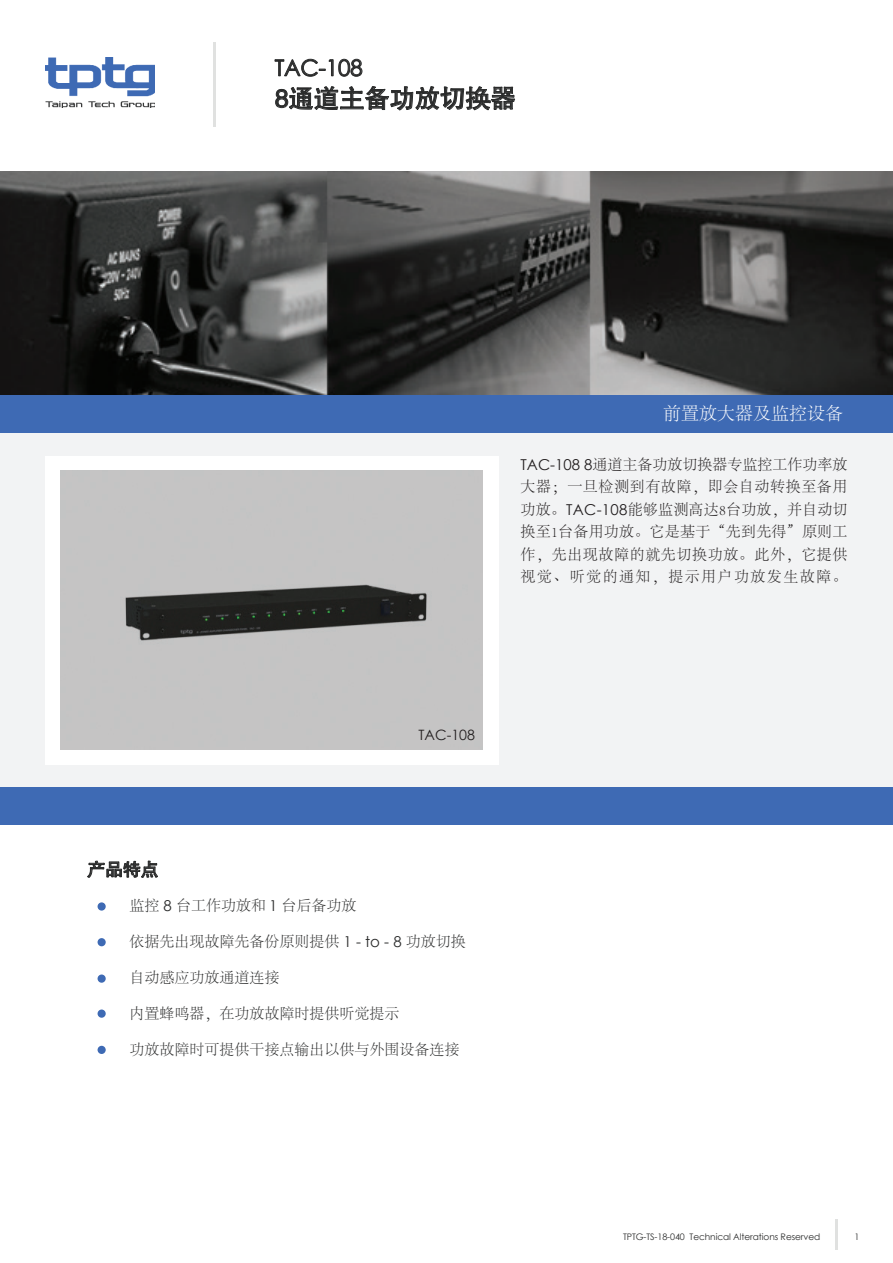
<style>
.page{position:relative;width:893px;height:1263px;background:#fff}
.page>*{position:absolute;margin:0;border:0;box-sizing:border-box;transform-origin:0 0}
.t1{font:25.5px "FZHTK GBK1 0";letter-spacing:-.01em;color:#2b2c2c}
.t2{font:22.5px "Century Gothic";letter-spacing:-.01em;color:#2b2c2c}
.t3{font:300 18px "Adobe Song Std";color:#fff}
.t4{font:18px "FZHTK GBK1 0";color:#2b2c2c}
.t5{font:300 15px/22.5px "Adobe Song Std";letter-spacing:.04em;color:#231f20;text-align:justify}
.t6{font:300 15px "Adobe Song Std";color:#2b2c2c}
.t7{font:14.25px "Century Gothic";color:#231f20}
.t8{font:9px "Century Gothic";letter-spacing:-.01em;color:#2b2c2c}
.s1{font-family:"Century Gothic";font-weight:400}
</style>
<div class="page">
<img style="left:45px;top:58px;width:110px;height:49px">
<hr style="left:213px;top:43px;width:3px;height:84px;background:#e0e1e0">
<div style="left:0;top:433px;width:893px;height:354px;background:#f2f3f4"></div>
<div style="left:45px;top:456px;width:453px;height:309px;background:#fff"></div>
<img style="left:61px;top:471px;width:422px;height:278px">
<div style="left:0;top:787px;width:893px;height:38px;background:#3e6ab4"></div>
<hr style="left:835px;top:1219px;width:3px;height:31px;background:#e0e1e0">
<img style="left:0;top:172px;width:893px;height:224px">
<div style="left:0;top:396px;width:893px;height:37px;background:#3e6ab4"></div>
<div style="left:98px;top:902px;width:8px;height:8px;background:#3e6ab4;border-radius:50%"></div>
<div style="left:98px;top:938px;width:8px;height:8px;background:#3e6ab4;border-radius:50%"></div>
<div style="left:98px;top:974px;width:8px;height:9px;background:#3e6ab4;border-radius:50%"></div>
<div style="left:98px;top:1009px;width:8px;height:9px;background:#3e6ab4;border-radius:50%"></div>
<div style="left:98px;top:1046px;width:8px;height:8px;background:#3e6ab4;border-radius:50%"></div>
<svg style="left:87px;top:860px;width:71px;height:18px"></svg>
<svg style="left:275px;top:59px;width:241px;height:52px"></svg>
<h2 class="t2" style="left:275px;top:52px;width:90px">TAC-108</h2>
<h1 class="t1" style="left:275px;top:84px;width:243px">8通道主备功放切换器</h1>
<p class="t3" style="left:663px;top:404px;width:181px">前置放大器及监控设备</p>
<p class="t5" style="left:520px;top:454px;width:329px"><span class="s1">TAC-108 8</span>通道主备功放切换器专监控工作功率放大器；一旦检测到有故障，即会自动转换至备用功放。<span class="s1">TAC-108</span>能够监测高达8台功放，并自动切换至1台备用功放。它是基于“先到先得”原则工作，先出现故障的就先切换功放。此外，它提供视觉、听觉的通知，提示用户功放发生故障。</p>
<p class="t4" style="left:87px;top:859px;width:73px">产品特点</p>
<p class="t7" style="left:418px;top:725px;width:58px">TAC-108</p>
<p class="t6" style="left:129px;top:897px;width:229px">监控 <span class="s1">8</span> 台工作功放和 <span class="s1">1</span> 台后备功放</p>
<p class="t6" style="left:129px;top:933px;width:338px">依据先出现故障先备份原则提供 <span class="s1">1 - to - 8</span> 功放切换</p>
<p class="t6" style="left:129px;top:969px;width:151px">自动感应功放通道连接</p>
<p class="t6" style="left:129px;top:1005px;width:271px">内置蜂鸣器，在功放故障时提供听觉提示</p>
<p class="t6" style="left:129px;top:1041px;width:331px">功放故障时可提供干接点输出以供与外围设备连接</p>
<p class="t8" style="left:623px;top:1230px;width:199px">TPTG-TS-18-040 Technical Alterations Reserved</p>
<p class="t8" style="left:854px;top:1230px;width:6px">1</p>
</div>
